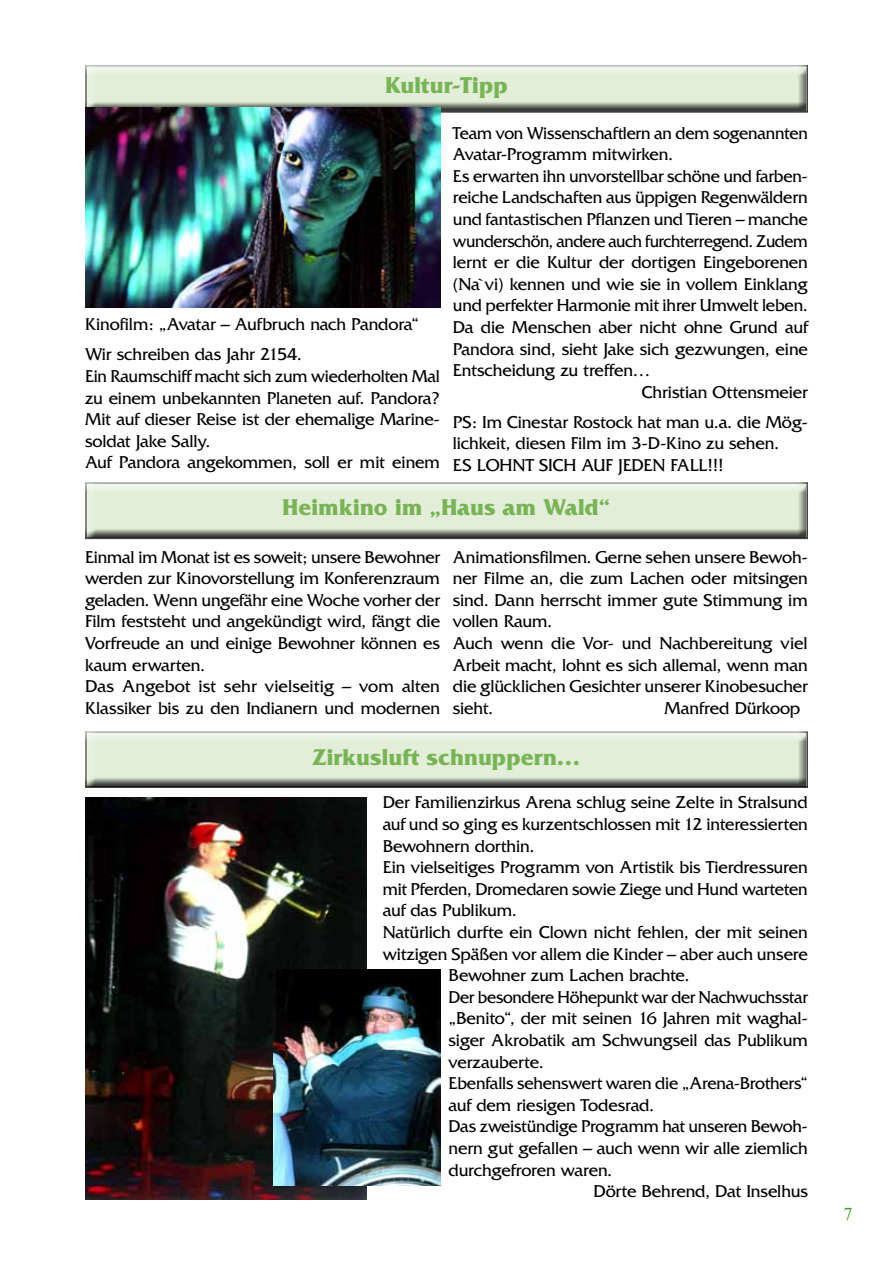
<style>
.page{position:relative;width:893px;height:1263px;background:#fff}
.page>*{position:absolute;margin:0;border:0;box-sizing:border-box;transform-origin:0 0}
.t1{font:700 24px "Friz Quadrata";letter-spacing:.005em;color:#78b355}
.t2{font:18px/21.6px "Friz Quadrata";letter-spacing:-.01em;color:#000}
.t3{font:18px "Friz Quadrata";letter-spacing:-.01em;color:#000;scale:.95 1}
.t4{font:18px "Friz Quadrata";letter-spacing:-.01em;color:#000;scale:.96 1}
.t5{font:18px "Times New Roman";color:#44a12b}
</style>
<div class="page">
<div style="left:82px;top:482px;width:726px;height:58px;background:#000;opacity:.75"></div>
<div style="left:83px;top:731px;width:726px;height:58px;background:#000;opacity:.75"></div>
<img style="left:85px;top:797px;width:281px;height:402px">
<div style="left:83px;top:65px;width:726px;height:49px;background:#000;opacity:.75"></div>
<img style="left:274px;top:969px;width:166px;height:217px">
<img style="left:85px;top:108px;width:355px;height:199px">
<h1 class="t1" style="left:385px;top:72px;width:124px">Kultur-Tipp</h1>
<p class="t2" style="left:453px;top:122px;width:356px">Team von Wissenschaftlern an dem sogenannten</p>
<p class="t2" style="left:453px;top:144px;width:222px">Avatar-Programm mitwirken.</p>
<p class="t2" style="left:453px;top:165px;width:357px">Es erwarten ihn unvorstellbar schöne und farben-</p>
<p class="t2" style="left:453px;top:187px;width:356px">reiche Landschaften aus üppigen Regenwäldern</p>
<p class="t2" style="left:453px;top:208px;width:357px">und fantastischen Pflanzen und Tieren – manche</p>
<p class="t3" style="left:453px;top:231px;width:375px">wunderschön, andere auch furchterregend. Zudem</p>
<p class="t2" style="left:453px;top:252px;width:357px">lernt er die Kultur der dortigen Eingeborenen</p>
<p class="t2" style="left:453px;top:273px;width:356px">(Na`vi) kennen und wie sie in vollem Einklang</p>
<p class="t2" style="left:453px;top:295px;width:356px">und perfekter Harmonie mit ihrer Umwelt leben.</p>
<p class="t2" style="left:453px;top:316px;width:356px">Da die Menschen aber nicht ohne Grund auf</p>
<p class="t2" style="left:453px;top:338px;width:357px">Pandora sind, sieht Jake sich gezwungen, eine</p>
<p class="t2" style="left:453px;top:360px;width:199px">Entscheidung zu treffen…</p>
<p class="t2" style="left:642px;top:381px;width:168px">Christian Ottensmeier</p>
<p class="t2" style="left:453px;top:411px;width:357px">PS: Im Cinestar Rostock hat man u.a. die Mög&shy;lichkeit, diesen Film im 3-D-Kino zu sehen.<br>ES LOHNT SICH AUF JEDEN FALL!!!</p>
<p class="t2" style="left:85px;top:309px;width:335px;line-height:30.2px">Kinofilm: „Avatar – Aufbruch nach Pandora“<br>Wir schreiben das Jahr 2154.</p>
<p class="t2" style="left:85px;top:365px;width:357px">Ein Raumschiff macht sich zum wiederholten Mal zu einem unbekannten Planeten auf. Pandora?<br>Mit auf dieser Reise ist der ehemalige Marine&shy;soldat Jake Sally.<br>Auf Pandora angekommen, soll er mit einem</p>
<h1 class="t1" style="left:283px;top:494px;width:329px">Heimkino im „Haus am Wald“</h1>
<p class="t2" style="left:453px;top:546px;width:357px">Animationsfilmen. Gerne sehen unsere Bewoh&shy;ner Filme an, die zum Lachen oder mitsingen sind. Dann herrscht immer gute Stimmung im vollen Raum.<br>Auch wenn die Vor- und Nachbereitung viel Arbeit macht, lohnt es sich allemal, wenn man die glücklichen Gesichter unserer Kinobesucher sieht.</p>
<p class="t2" style="left:85px;top:546px;width:357px">Einmal im Monat ist es soweit; unsere Bewohner werden zur Kinovorstellung im Konferenzraum geladen. Wenn ungefähr eine Woche vorher der Film feststeht und angekündigt wird, fängt die Vorfreude an und einige Bewohner können es kaum erwarten.<br>Das Angebot ist sehr vielseitig – vom alten Klassiker bis zu den Indianern und modernen</p>
<h1 class="t1" style="left:312px;top:744px;width:270px">Zirkusluft schnuppern…</h1>
<p class="t2" style="left:383px;top:792px;width:427px">Der Familienzirkus Arena schlug seine Zelte in Stralsund</p>
<p class="t2" style="left:383px;top:813px;width:427px">auf und so ging es kurzentschlossen mit 12 interessierten</p>
<p class="t2" style="left:383px;top:835px;width:153px">Bewohnern dorthin.</p>
<p class="t2" style="left:383px;top:857px;width:427px">Ein vielseitiges Programm von Artistik bis Tierdressuren</p>
<p class="t2" style="left:383px;top:878px;width:427px">mit Pferden, Dromedaren sowie Ziege und Hund warteten</p>
<p class="t2" style="left:383px;top:900px;width:136px">auf das Publikum.</p>
<p class="t2" style="left:383px;top:921px;width:427px">Natürlich durfte ein Clown nicht fehlen, der mit seinen</p>
<p class="t2" style="left:383px;top:943px;width:427px">witzigen Späßen vor allem die Kinder – aber auch unsere</p>
<p class="t2" style="left:449px;top:965px;width:243px">Bewohner zum Lachen brachte.</p>
<p class="t4" style="left:449px;top:987px;width:376px">Der besondere Höhepunkt war der Nachwuchsstar</p>
<p class="t2" style="left:449px;top:1008px;width:361px">„Benito“, der mit seinen 16 Jahren mit waghal-</p>
<p class="t2" style="left:449px;top:1029px;width:361px">siger Akrobatik am Schwungseil das Publikum</p>
<p class="t2" style="left:449px;top:1051px;width:97px">verzauberte.</p>
<p class="t2" style="left:449px;top:1073px;width:361px">Ebenfalls sehenswert waren die „Arena-Brothers“</p>
<p class="t2" style="left:449px;top:1094px;width:207px">auf dem riesigen Todesrad.</p>
<p class="t2" style="left:449px;top:1116px;width:361px">Das zweistündige Programm hat unseren Bewoh-</p>
<p class="t2" style="left:449px;top:1137px;width:361px">nern gut gefallen – auch wenn wir alle ziemlich</p>
<p class="t2" style="left:449px;top:1159px;width:165px">durchgefroren waren.</p>
<p class="t2" style="left:593px;top:1181px;width:216px">Dörte Behrend, Dat Inselhus</p>
<p class="t2" style="left:665px;top:697px;width:137px">Manfred Dürkoop</p>
<p class="t5" style="left:844px;top:1202px;width:10px">7</p>
</div>
